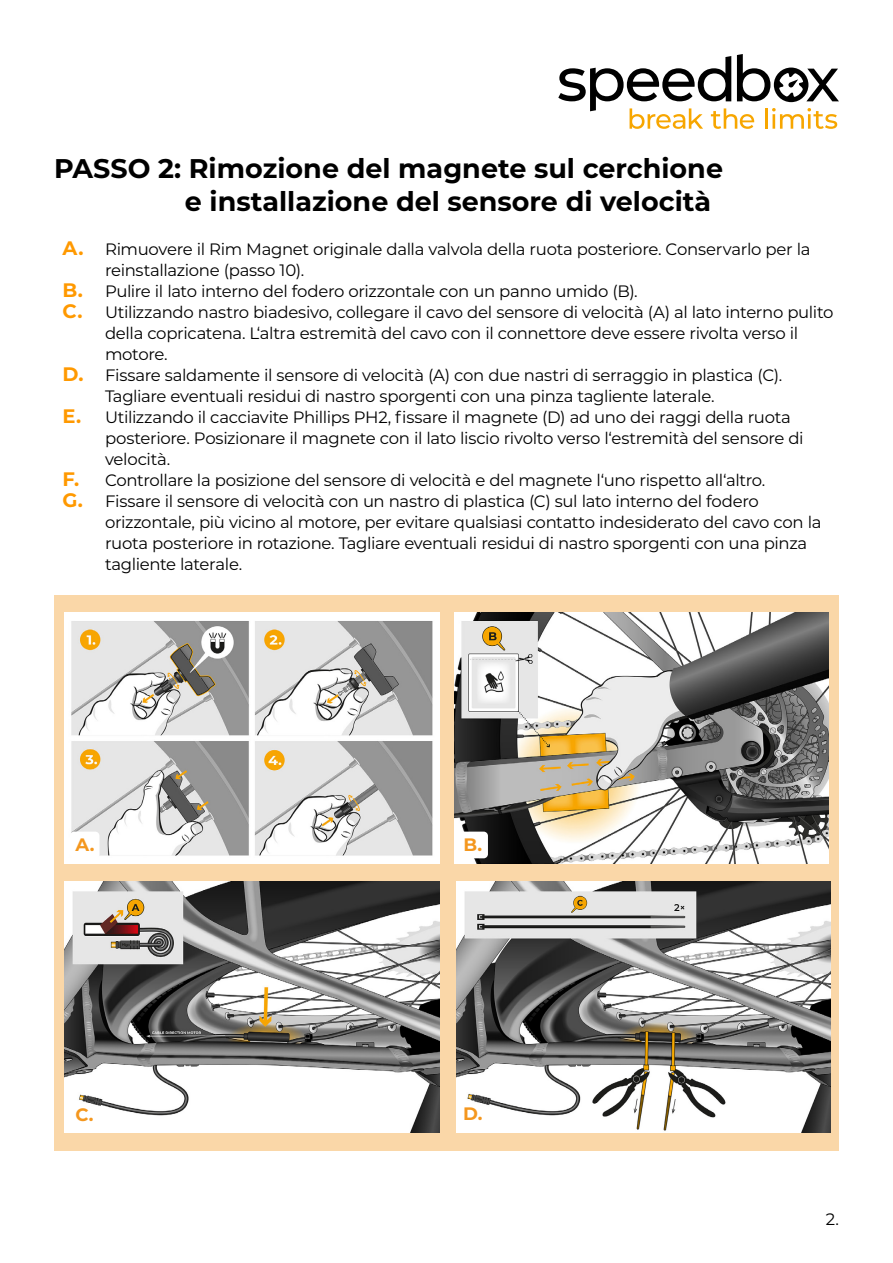
<style>
.page{position:relative;width:893px;height:1263px;background:#fff}
.page>*{position:absolute;margin:0;border:0;box-sizing:border-box;transform-origin:0 0}
.t1{font:700 27px/32.4px "Montserrat";color:#000}
.t2{font:700 18px "Montserrat";color:#f4971e}
.t3{font:16.5px "Montserrat";letter-spacing:-.02em;color:#000}
.s1{font-weight:700;font-size:19.5px;color:#f90}
</style>
<div class="page">
<svg style="left:558px;top:54px;width:281px;height:75px"></svg>
<div style="left:54px;top:595px;width:785px;height:556px;background:#fad7a8"></div>
<img style="left:65px;top:613px;width:374px;height:251px">
<img style="left:455px;top:612px;width:374px;height:251px">
<img style="left:65px;top:881px;width:374px;height:251px">
<img style="left:456px;top:881px;width:374px;height:251px">
<div style="left:70px;top:832px;width:29px;height:26px;background:#fff;border-radius:4px"></div>
<div style="left:458px;top:832px;width:30px;height:26px;background:#fff;border-radius:4px"></div>
<h1 class="t1" style="left:185px;top:151px;width:540px;text-indent:-131px">PASSO 2: Rimozione del magnete sul cerchione e installazione del sensore di velocità</h1>
<p class="t3" style="left:63px;top:238px;width:750px"><span class="s1">A.</span> Rimuovere il Rim Magnet originale dalla valvola della ruota posteriore. Conservarlo per la</p>
<p class="t3" style="left:105px;top:259px;width:201px">reinstallazione (passo 10).</p>
<p class="t3" style="left:63px;top:280px;width:577px"><span class="s1">B.</span> Pulire il lato interno del fodero orizzontale con un panno umido (B).</p>
<p class="t3" style="left:63px;top:301px;width:772px"><span class="s1">C.</span> Utilizzando nastro biadesivo, collegare il cavo del sensore di velocità (A) al lato interno pulito</p>
<p class="t3" style="left:105px;top:322px;width:695px">della copricatena. L‘altra estremità del cavo con il connettore deve essere rivolta verso il</p>
<p class="t3" style="left:105px;top:343px;width:64px">motore.</p>
<p class="t3" style="left:63px;top:364px;width:721px"><span class="s1">D.</span> Fissare saldamente il sensore di velocità (A) con due nastri di serraggio in plastica (C).</p>
<p class="t3" style="left:105px;top:385px;width:611px">Tagliare eventuali residui di nastro sporgenti con una pinza tagliente laterale.</p>
<p class="t3" style="left:63px;top:406px;width:730px"><span class="s1">E.</span> Utilizzando il cacciavite Phillips PH2, fissare il magnete (D) ad uno dei raggi della ruota</p>
<p class="t3" style="left:105px;top:427px;width:700px">posteriore. Posizionare il magnete con il lato liscio rivolto verso l‘estremità del sensore di</p>
<p class="t3" style="left:105px;top:448px;width:67px">velocità.</p>
<p class="t3" style="left:63px;top:469px;width:704px"><span class="s1">F.</span> Controllare la posizione del sensore di velocità e del magnete l‘uno rispetto all‘altro.</p>
<p class="t3" style="left:63px;top:490px;width:698px"><span class="s1">G.</span> Fissare il sensore di velocità con un nastro di plastica (C) sul lato interno del fodero</p>
<p class="t3" style="left:105px;top:511px;width:718px">orizzontale, più vicino al motore, per evitare qualsiasi contatto indesiderato del cavo con la</p>
<p class="t3" style="left:105px;top:532px;width:704px">ruota posteriore in rotazione. Tagliare eventuali residui di nastro sporgenti con una pinza</p>
<p class="t3" style="left:105px;top:553px;width:139px">tagliente laterale.</p>
<p class="t2" style="left:75px;top:832px;width:21px">A.</p>
<p class="t2" style="left:75px;top:1102px;width:20px">C.</p>
<p class="t2" style="left:463px;top:832px;width:20px">B.</p>
<p class="t2" style="left:463px;top:1101px;width:21px">D.</p>
<p class="t3" style="left:826px;top:1207px;width:15px">2.</p>
</div>
